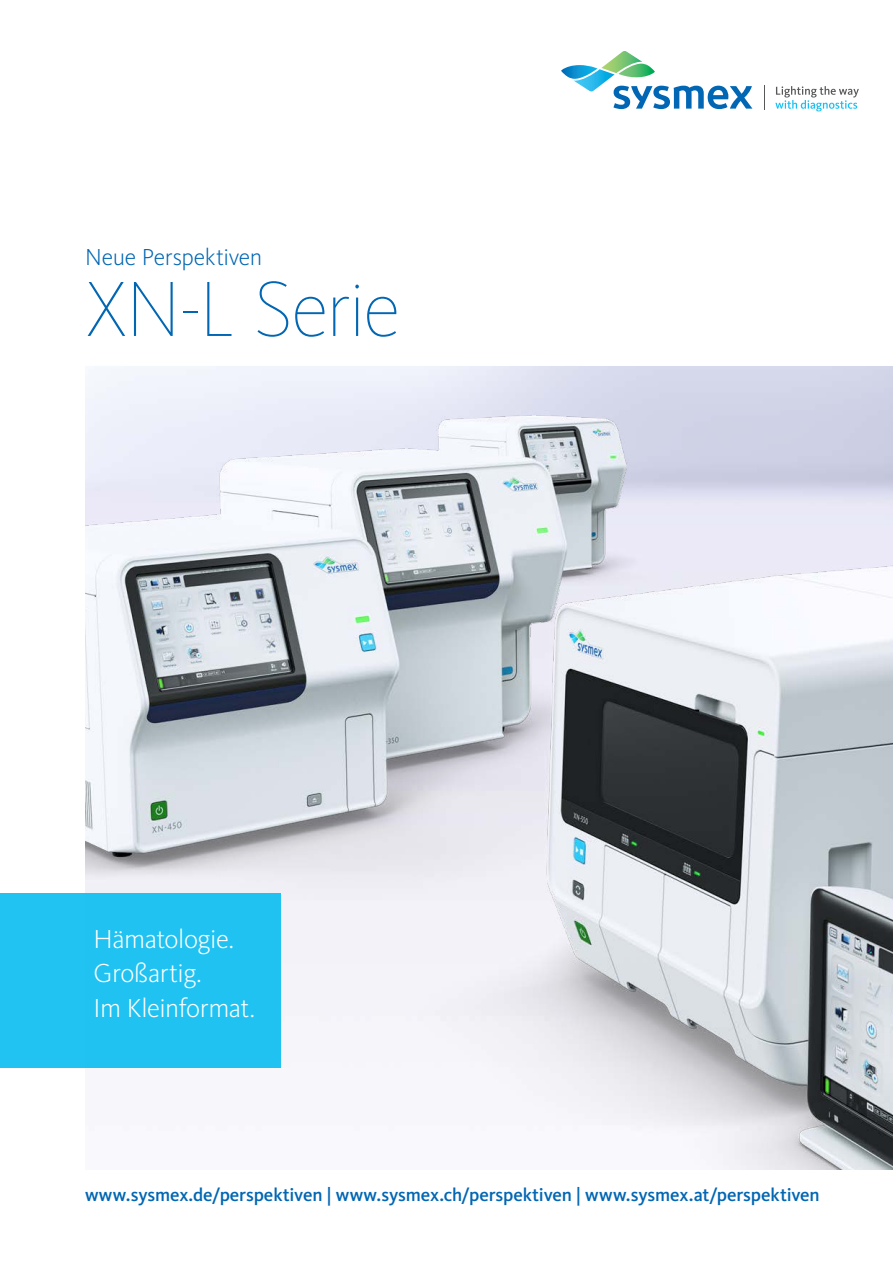
<style>
.page{position:relative;width:893px;height:1263px;background:#fff}
.page>*{position:absolute;margin:0;border:0;box-sizing:border-box;transform-origin:0 0}
.t1{font:100 81px "Kievit Pro";letter-spacing:-.03em;color:#0166b3}
.t2{font:300 27px/34.5px "Kievit Pro";letter-spacing:-.02em;color:#fff}
.t3{font:300 24px "Kievit Pro";letter-spacing:-.015em;color:#0166b3}
.t4{font:500 18.75px "Kievit Pro";letter-spacing:-.005em;color:#0166b3}
</style>
<div class="page">
<img style="left:85px;top:366px;width:808px;height:803px">
<svg style="left:561px;top:51px;width:191px;height:58px"></svg>
<svg style="left:764px;top:86px;width:1px;height:24px"></svg>
<svg style="left:775px;top:86px;width:84px;height:25px"></svg>
<div style="left:0;top:893px;width:280px;height:174px;background:#20c2f2"></div>
<p class="t3" style="left:85px;top:243px;width:179px">Neue Perspektiven</p>
<h1 class="t1" style="left:85px;top:261px;width:317px">XN-L Serie</h1>
<h2 class="t2" style="left:94px;top:921px;width:163px">Hämatologie.<br>Großartig.<br>Im Kleinformat.</h2>
<p class="t4" style="left:85px;top:1183px;width:736px">www.sysmex.de/perspektiven | www.sysmex.ch/perspektiven | www.sysmex.at/perspektiven</p>
</div>
